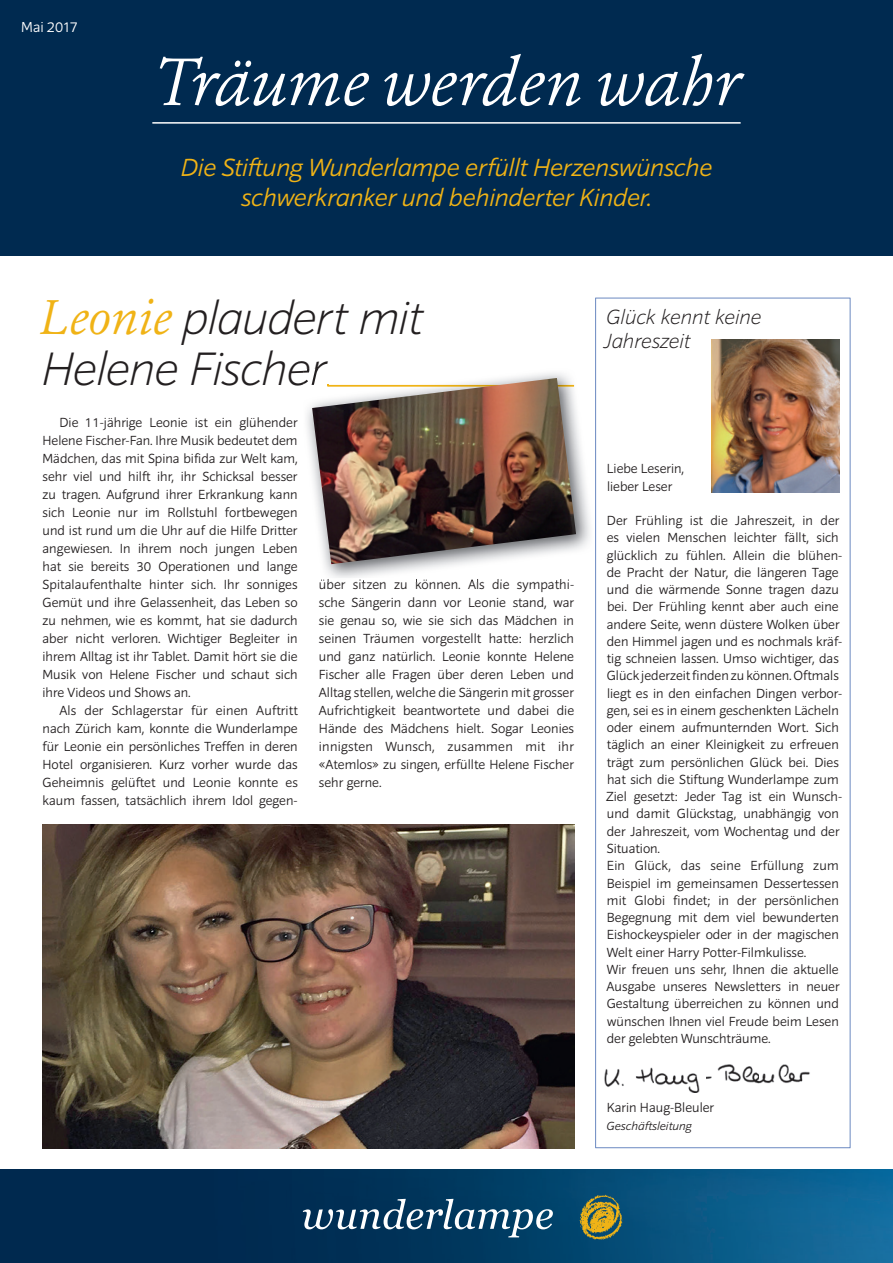
<style>
.page{position:relative;width:893px;height:1263px;background:#fff}
.page>*{position:absolute;margin:0;border:0;box-sizing:border-box;transform-origin:0 0}
.t1{font:italic 300 66px "Erato";letter-spacing:-.015em;color:#fff}
.t2{font:italic 200 48px/51px "Sonus";letter-spacing:-.015em;color:#231f20}
.t3{font:italic 300 25.35px/30.5px "Sonus";letter-spacing:-.01em;color:#f0b316;text-align:center}
.t4{font:italic 200 21px/24px "Sonus";color:#231f20}
.t5{font:300 14.85px "Sonus";letter-spacing:-.01em;color:#fff}
.t6{font:300 13.5px/18px "Sonus";color:#231f20;text-align:justify}
.t7{font:italic 300 12px "Sonus";color:#231f20}
.s1{font-family:"Erato";font-weight:300;color:#f0b316}
</style>
<div class="page">
<img style="left:0;top:1169px;width:893px;height:94px">
<div style="left:0;top:0;width:893px;height:255px;background:#002a50"></div>
<hr style="left:152px;top:122px;width:589px;height:2px;background:#fff">
<svg style="left:303px;top:1199px;width:250px;height:38px;background:#335e7c"></svg>
<img style="left:579px;top:1195px;width:43px;height:44px">
<svg style="left:595px;top:298px;width:255px;height:850px"></svg>
<img style="left:602px;top:1064px;width:210px;height:29px">
<img style="left:711px;top:339px;width:128px;height:153px">
<img style="left:43px;top:825px;width:531px;height:323px">
<img style="left:307px;top:373px;width:283px;height:205px">
<img style="left:303px;top:369px;width:25px;height:16px">
<img style="left:321px;top:579px;width:248px;height:3px">
<img style="left:312px;top:378px;width:264px;height:186px">
<p class="t5" style="left:21px;top:18px;width:58px">Mai 2017</p>
<h1 class="t1" style="left:152px;top:39px;width:590px">Träume werden wahr</h1>
<h3 class="t3" style="left:181px;top:152px;width:533px">Die Stiftung Wunderlampe erfüllt Herzenswünsche schwerkranker und behinderter Kinder.</h3>
<h2 class="t2" style="left:39px;top:292px;width:385px"><span class="s1">Leonie</span> plaudert mit<br>Helene Fischer</h2>
<p class="t6" style="left:43px;top:413px;width:257px;text-indent:17px">Die 11-jährige Leonie ist ein glühender Helene Fischer-Fan. Ihre Musik bedeutet dem Mädchen, das mit Spina bifida zur Welt kam, sehr viel und hilft ihr, ihr Schicksal besser zu tragen. Aufgrund ihrer Erkrankung kann sich Leonie nur im Rollstuhl fortbewegen und ist rund um die Uhr auf die Hilfe Dritter angewiesen. In ihrem noch jungen Leben hat sie bereits 30 Operationen und lange Spitalaufenthalte hinter sich. Ihr sonniges Gemüt und ihre Gelassenheit, das Leben so zu nehmen, wie es kommt, hat sie dadurch aber nicht verloren. Wichtiger Begleiter in ihrem Alltag ist ihr Tablet. Damit hört sie die Musik von Helene Fischer und schaut sich ihre Videos und Shows an.</p>
<p class="t6" style="left:43px;top:701px;width:257px;text-indent:17px">Als der Schlagerstar für einen Auftritt nach Zürich kam, konnte die Wunderlampe für Leonie ein persönliches Treffen in deren Hotel organisieren. Kurz vorher wurde das Geheimnis gelüftet und Leonie konnte es kaum fassen, tatsächlich ihrem Idol gegen-</p>
<p class="t6" style="left:319px;top:575px;width:257px">über sitzen zu können. Als die sympathi&shy;sche Sängerin dann vor Leonie stand, war sie genau so, wie sie sich das Mädchen in seinen Träumen vorgestellt hatte: herzlich und ganz natürlich. Leonie konnte Helene Fischer alle Fragen über deren Leben und Alltag stellen, welche die Sängerin mit grosser Aufrichtigkeit beantwortete und dabei die Hände des Mädchens hielt. Sogar Leonies innigsten Wunsch, zusammen mit ihr «Atemlos» zu singen, erfüllte Helene Fischer sehr gerne.</p>
<h3 class="t4" style="left:604px;top:305px;width:159px">Glück kennt keine<br>Jahreszeit</h3>
<p class="t6" style="left:607px;top:460px;width:78px;line-height:17.2px">Liebe Leserin, lieber Leser</p>
<p class="t6" style="left:606px;top:512px;width:238px;line-height:17.2px;text-align:left">Der Frühling ist die Jahreszeit, in der es vielen Menschen leichter fällt, sich glücklich zu fühlen. Allein die blühen&shy;de Pracht der Natur, die längeren Tage und die wärmende Sonne tragen dazu bei. Der Frühling kennt aber auch eine andere Seite, wenn düstere Wolken über den Himmel jagen und es nochmals kräf&shy;tig schneien lassen. Umso wichtiger, das Glück jederzeit finden zu können. Oftmals liegt es in den einfachen Dingen verbor&shy;gen, sei es in einem geschenkten Lächeln oder einem aufmunternden Wort. Sich täglich an einer Kleinigkeit zu erfreuen trägt zum persönlichen Glück bei. Dies hat sich die Stiftung Wunderlampe zum Ziel gesetzt: Jeder Tag ist ein Wunsch&shy;und damit Glückstag, unabhängig von der Jahreszeit, vom Wochentag und der Situation.<br>Ein Glück, das seine Erfüllung zum Beispiel im gemeinsamen Dessertessen mit Globi findet; in der persönlichen Begegnung mit dem viel bewunderten Eishockeyspieler oder in der magischen Welt einer Harry Potter-Filmkulisse.<br>Wir freuen uns sehr, Ihnen die aktuelle Ausgabe unseres Newsletters in neuer Gestaltung überreichen zu können und wünschen Ihnen viel Freude beim Lesen der gelebten Wunschträume.</p>
<p class="t6" style="left:607px;top:1098px;width:109px">Karin Haug-Bleuler</p>
<p class="t7" style="left:607px;top:1118px;width:87px">Geschäftsleitung</p>
</div>
